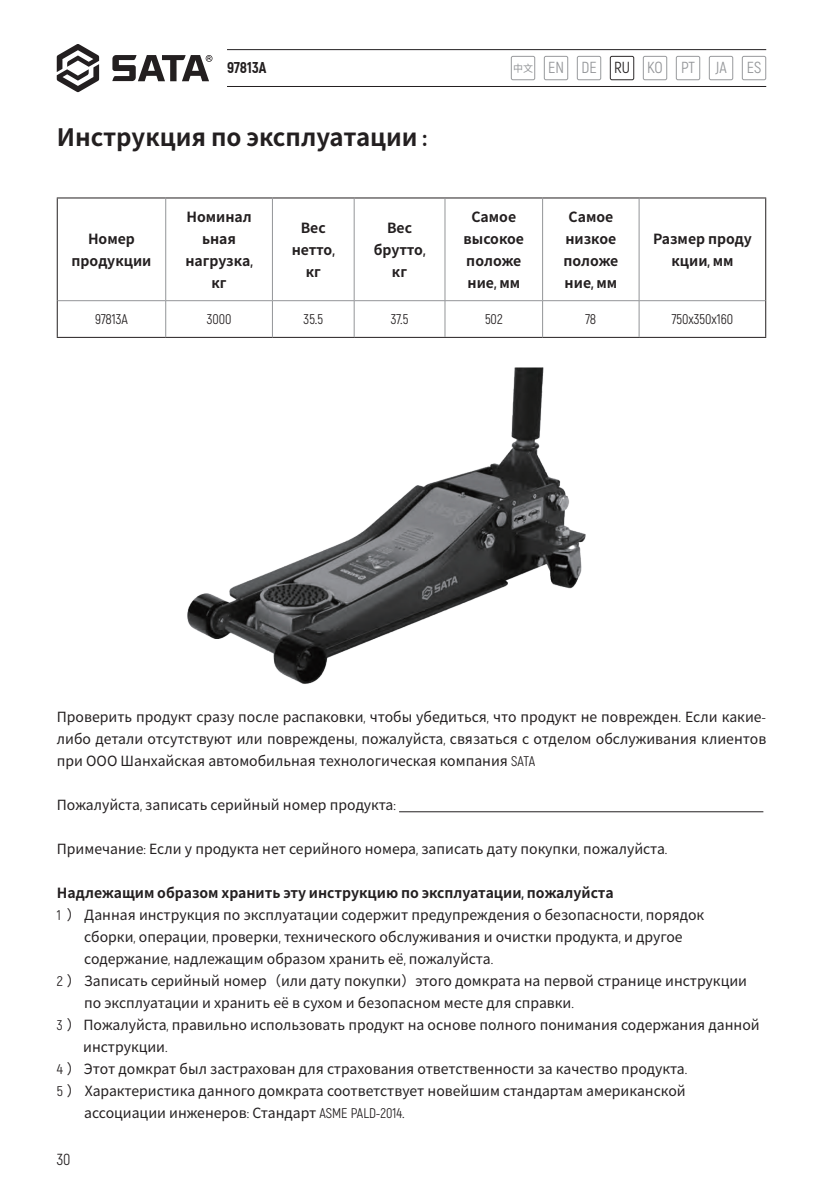
<style>
.page{position:relative;width:823px;height:1191px;background:#fff}
.page>*{position:absolute;margin:0;border:0;box-sizing:border-box;transform-origin:0 0}
.t1{font:700 24px "Source Han Sans CN";color:#231f20}
.t2{font:16px "Akrobat";color:#939598}
.t3{font:800 16px "Akrobat";color:#231f20}
.t4{font:16px "Akrobat";color:#231f20}
.t5{font:14px/22px "Source Han Sans CN";color:#231f20;text-align:justify}
.t6{font:700 14px/22px "Source Han Sans CN";color:#231f20;text-align:center}
.t7{font:14px "Akrobat";color:#231f20}
.s1{font-family:"Source Han Sans CN";font-size:10px}
.s2{color:#231f20}
.s3{font-family:"Akrobat";font-weight:800}
.s4{font-family:"Akrobat"}
</style>
<div class="page">
<svg style="left:57px;top:44px;width:42px;height:48px"></svg>
<svg style="left:112px;top:55px;width:100px;height:26px"></svg>
<hr style="left:227px;top:49px;width:538px;height:1px;background:#231f20">
<hr style="left:227px;top:86px;width:538px;height:1px;background:#231f20">
<svg style="left:510px;top:56px;width:25px;height:24px"></svg>
<svg style="left:543px;top:56px;width:25px;height:24px"></svg>
<svg style="left:576px;top:56px;width:25px;height:24px"></svg>
<svg style="left:609px;top:56px;width:25px;height:24px"></svg>
<svg style="left:642px;top:56px;width:24px;height:24px"></svg>
<svg style="left:675px;top:56px;width:24px;height:24px"></svg>
<svg style="left:708px;top:56px;width:24px;height:24px"></svg>
<svg style="left:741px;top:56px;width:24px;height:24px"></svg>
<hr style="left:399px;top:811px;width:364px;height:1px;background:#231f20">
<hr style="left:57px;top:197px;width:109px;height:1px;background:#231f20">
<hr style="left:57px;top:198px;width:1px;height:103px;background:#231f20">
<hr style="left:166px;top:197px;width:106px;height:1px;background:#231f20">
<hr style="left:272px;top:197px;width:82px;height:1px;background:#231f20">
<hr style="left:354px;top:197px;width:90px;height:1px;background:#231f20">
<hr style="left:444px;top:197px;width:98px;height:1px;background:#231f20">
<hr style="left:542px;top:197px;width:96px;height:1px;background:#231f20">
<hr style="left:638px;top:197px;width:127px;height:1px;background:#231f20">
<hr style="left:764px;top:198px;width:1px;height:103px;background:#231f20">
<hr style="left:57px;top:301px;width:1px;height:36px;background:#231f20">
<hr style="left:764px;top:301px;width:1px;height:36px;background:#231f20">
<hr style="left:57px;top:337px;width:109px;height:1px;background:#231f20">
<hr style="left:166px;top:337px;width:106px;height:1px;background:#231f20">
<hr style="left:272px;top:337px;width:82px;height:1px;background:#231f20">
<hr style="left:354px;top:337px;width:90px;height:1px;background:#231f20">
<hr style="left:444px;top:337px;width:98px;height:1px;background:#231f20">
<hr style="left:542px;top:337px;width:96px;height:1px;background:#231f20">
<hr style="left:638px;top:337px;width:127px;height:1px;background:#231f20">
<hr style="left:165px;top:198px;width:1px;height:102px;background:#939598">
<hr style="left:272px;top:198px;width:1px;height:102px;background:#939598">
<hr style="left:353px;top:198px;width:1px;height:102px;background:#939598">
<hr style="left:444px;top:198px;width:1px;height:102px;background:#939598">
<hr style="left:542px;top:198px;width:1px;height:102px;background:#939598">
<hr style="left:638px;top:198px;width:1px;height:102px;background:#939598">
<hr style="left:58px;top:300px;width:108px;height:1px;background:#939598">
<hr style="left:166px;top:300px;width:106px;height:1px;background:#939598">
<hr style="left:165px;top:301px;width:1px;height:36px;background:#939598">
<hr style="left:272px;top:300px;width:82px;height:1px;background:#939598">
<hr style="left:272px;top:301px;width:1px;height:36px;background:#939598">
<hr style="left:354px;top:300px;width:90px;height:1px;background:#939598">
<hr style="left:353px;top:301px;width:1px;height:36px;background:#939598">
<hr style="left:444px;top:300px;width:98px;height:1px;background:#939598">
<hr style="left:444px;top:301px;width:1px;height:36px;background:#939598">
<hr style="left:542px;top:300px;width:96px;height:1px;background:#939598">
<hr style="left:542px;top:301px;width:1px;height:36px;background:#939598">
<hr style="left:638px;top:300px;width:126px;height:1px;background:#939598">
<hr style="left:638px;top:301px;width:1px;height:36px;background:#939598">
<img style="left:187px;top:367px;width:399px;height:317px">
<p class="t3" style="left:227px;top:59px;width:41px">97813A</p>
<p class="t2" style="left:512px;top:58px;width:183px"><span class="s1">中文</span> EN DE <span class="s2">RU</span> KO PT</p>
<p class="t2" style="left:715px;top:58px;width:13px">JA</p>
<p class="t2" style="left:746px;top:58px;width:16px">ES</p>
<h1 class="t1" style="left:57px;top:124px;width:371px">Инструкция по эксплуатации <span class="s3">:</span></h1>
<p class="t6" style="left:71px;top:228px;width:81px">Номер продукции</p>
<p class="t6" style="left:185px;top:206px;width:69px">Номинал ьная нагрузка<span class="s3">, </span>кг</p>
<p class="t6" style="left:291px;top:217px;width:45px">Вес нетто<span class="s3">, </span>кг</p>
<p class="t6" style="left:373px;top:217px;width:53px">Вес брутто<span class="s3">, </span>кг</p>
<p class="t6" style="left:463px;top:206px;width:62px">Самое высокое положе ние<span class="s3">,</span> мм</p>
<p class="t6" style="left:563px;top:206px;width:56px">Самое низкое положе ние<span class="s3">,</span> мм</p>
<p class="t6" style="left:652px;top:228px;width:100px">Размер проду кции<span class="s3">,</span> мм</p>
<p class="t7" style="left:95px;top:311px;width:34px">97813A</p>
<p class="t7" style="left:206px;top:311px;width:26px">3000</p>
<p class="t7" style="left:303px;top:311px;width:21px">35.5</p>
<p class="t7" style="left:391px;top:311px;width:19px">37.5</p>
<p class="t7" style="left:484px;top:311px;width:19px">502</p>
<p class="t7" style="left:585px;top:311px;width:12px">78</p>
<p class="t7" style="left:671px;top:311px;width:63px">750x350x160</p>
<p class="t5" style="left:57px;top:706px;width:710px">Проверить продукт сразу после распаковки<span class="s4">,</span> чтобы убедиться<span class="s4">,</span> что продукт не поврежден<span class="s4">.</span> Если какие&shy;либо детали отсутствуют или повреждены<span class="s4">,</span> пожалуйста<span class="s4">,</span> связаться с отделом обслуживания клиентов при ООО Шанхайская автомобильная технологическая компания <span class="s4">SATA</span></p>
<p class="t5" style="left:57px;top:794px;width:340px">Пожалуйста<span class="s4">,</span> записать серийный номер продукта<span class="s4">:</span></p>
<p class="t5" style="left:57px;top:838px;width:611px">Примечание<span class="s4">:</span> Если у продукта нет серийного номера<span class="s4">,</span> записать дату покупки<span class="s4">,</span> пожалуйста<span class="s4">.</span></p>
<p class="t6" style="left:57px;top:882px;width:558px">Надлежащим образом хранить эту инструкцию по эксплуатации<span class="s3">,</span> пожалуйста</p>
<p class="t5" style="left:57px;top:904px;width:648px"><span class="s4">1</span> ） Данная инструкция по эксплуатации содержит предупреждения о безопасности<span class="s4">,</span> порядок</p>
<p class="t5" style="left:84px;top:926px;width:599px">сборки<span class="s4">,</span> операции<span class="s4">,</span> проверки<span class="s4">,</span> технического обслуживания и очистки продукта<span class="s4">,</span> и другое</p>
<p class="t5" style="left:84px;top:948px;width:410px">содержание<span class="s4">,</span> надлежащим образом хранить её<span class="s4">,</span> пожалуйста<span class="s4">.</span></p>
<p class="t5" style="left:57px;top:970px;width:691px"><span class="s4">2</span> ） Записать серийный номер（или дату покупки）этого домкрата на первой странице инструкции</p>
<p class="t5" style="left:84px;top:992px;width:491px">по эксплуатации и хранить её в сухом и безопасном месте для справки<span class="s4">.</span></p>
<p class="t5" style="left:57px;top:1014px;width:704px"><span class="s4">3</span> ） Пожалуйста<span class="s4">,</span> правильно использовать продукт на основе полного понимания содержания данной</p>
<p class="t5" style="left:83px;top:1036px;width:86px">инструкции<span class="s4">.</span></p>
<p class="t5" style="left:57px;top:1058px;width:631px"><span class="s4">4</span> ） Этот домкрат был застрахован для страхования ответственности за качество продукта<span class="s4">.</span></p>
<p class="t5" style="left:57px;top:1080px;width:630px"><span class="s4">5</span> ） Характеристика данного домкрата соответствует новейшим стандартам американской</p>
<p class="t5" style="left:84px;top:1102px;width:322px">ассоциации инженеров<span class="s4">:</span> Стандарт <span class="s4">ASME PALD-2014.</span></p>
<p class="t4" style="left:57px;top:1150px;width:15px">30</p>
</div>
